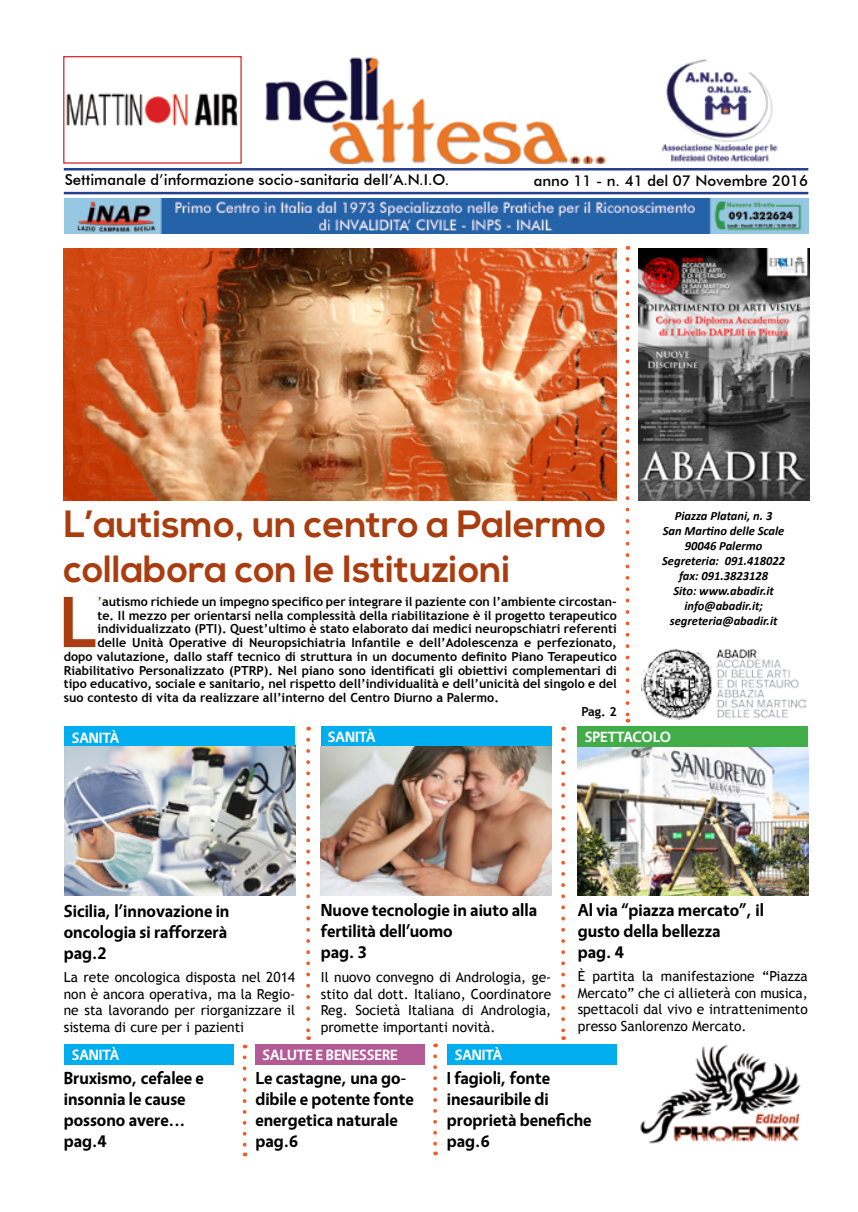
<style>
.page{position:relative;width:858px;height:1212px;background:#fff}
.page>*{position:absolute;margin:0;border:0;box-sizing:border-box;transform-origin:0 0}
.t1{font:700 70.12px "Trebuchet MS";color:#a93d0f}
.t2{font:700 37.88px/45px "Nexa";color:#a93d0f}
.t3{font:700 17.5px/21px "Vegur";color:#000}
.t4{font:500 15px "Futura BT";color:#000}
.t5{font:700 15px "Vegur";color:#fff}
.t6{font:13.88px/16.5px "Trebuchet MS";color:#000;text-align:justify}
.t7{font:italic 700 12.62px/15px "Calibri";color:#000;text-align:center}
.t8{font:700 12.5px "Trebuchet MS";color:#000}
.s1{color:#a93d0f}
</style>
<div class="page">
<hr style="left:64px;top:168px;width:744px;height:2px;background:#25408f">
<hr style="left:64px;top:192px;width:744px;height:2px;background:#25408f">
<img style="left:65px;top:198px;width:743px;height:36px">
<img style="left:661px;top:59px;width:117px;height:103px">
<img style="left:265px;top:57px;width:341px;height:106px">
<img style="left:64px;top:249px;width:553px;height:252px">
<img style="left:66px;top:93px;width:173px;height:34px">
<div style="left:63px;top:56px;width:179px;height:108px;border:1px solid #d2232a"></div>
<img style="left:640px;top:1044px;width:161px;height:100px">
<img style="left:65px;top:746px;width:230px;height:150px">
<img style="left:321px;top:747px;width:230px;height:149px">
<img style="left:577px;top:747px;width:231px;height:149px">
<div style="left:65px;top:727px;width:230px;height:19px;background:#00aeef"></div>
<div style="left:321px;top:727px;width:230px;height:19px;background:#00aeef"></div>
<div style="left:577px;top:727px;width:231px;height:20px;background:#41ad49"></div>
<div style="left:65px;top:1044px;width:169px;height:21px;background:#00aeef"></div>
<div style="left:255px;top:1044px;width:169px;height:21px;background:#b45a97"></div>
<div style="left:447px;top:1044px;width:170px;height:21px;background:#00aeef"></div>
<svg style="left:243px;top:1057px;width:3px;height:99px"></svg>
<svg style="left:433px;top:1056px;width:4px;height:99px"></svg>
<img style="left:641px;top:649px;width:164px;height:71px">
<img style="left:638px;top:249px;width:171px;height:252px">
<svg style="left:625px;top:259px;width:4px;height:463px"></svg>
<svg style="left:561px;top:740px;width:4px;height:300px"></svg>
<svg style="left:306px;top:740px;width:4px;height:300px"></svg>
<p class="t4" style="left:65px;top:171px;width:386px">Settimanale d’informazione socio-sanitaria dell’A.N.I.O.</p>
<p class="t4" style="left:533px;top:172px;width:276px">anno 11 - n. 41 del 07 Novembre 2016</p>
<h2 class="t2" style="left:64px;top:502px;width:544px">L’autismo, un centro a Palermo collabora con le Istituzioni</h2>
<h1 class="t1" style="left:59px;top:578px;width:40px">L</h1>
<p class="t8" style="left:97px;top:593px;width:521px"><span class="s1">’</span>autismo richiede un impegno specifico per integrare il paziente con l’ambiente circostan-</p>
<p class="t8" style="left:97px;top:607px;width:521px">te. Il mezzo per orientarsi nella complessità della riabilitazione è il progetto terapeutico</p>
<p class="t8" style="left:97px;top:621px;width:521px">individualizzato (PTI). Quest’ultimo è stato elaborato dai medici neuropschiatri referenti</p>
<p class="t8" style="left:97px;top:635px;width:521px">delle Unità Operative di Neuropsichiatria Infantile e dell’Adolescenza e perfezionato,</p>
<p class="t8" style="left:64px;top:648px;width:554px">dopo valutazione, dallo staff tecnico di struttura in un documento definito Piano Terapeutico</p>
<p class="t8" style="left:64px;top:662px;width:554px">Riabilitativo Personalizzato (PTRP). Nel piano sono identificati gli obiettivi complementari di</p>
<p class="t8" style="left:64px;top:676px;width:554px">tipo educativo, sociale e sanitario, nel rispetto dell’individualità e dell’unicità del singolo e del</p>
<p class="t8" style="left:64px;top:690px;width:436px">suo contesto di vita da realizzare all’interno del Centro Diurno a Palermo.</p>
<p class="t8" style="left:581px;top:703px;width:37px">Pag. 2</p>
<p class="t7" style="left:662px;top:509px;width:124px">Piazza Platani, n. 3<br>San Martino delle Scale<br>90046 Palermo<br>Segreteria: 091.418022 fax: 091.3823128<br>Sito: www.abadir.it info@abadir.it; segreteria@abadir.it</p>
<p class="t5" style="left:72px;top:730px;width:49px">SANITÀ</p>
<p class="t5" style="left:328px;top:729px;width:49px">SANITÀ</p>
<p class="t5" style="left:584px;top:729px;width:88px">SPETTACOLO</p>
<h3 class="t3" style="left:64px;top:901px;width:167px">Sicilia, l’innovazione in oncologia si rafforzerà pag.2</h3>
<h3 class="t3" style="left:321px;top:900px;width:218px">Nuove tecnologie in aiuto alla fertilità dell’uomo<br>pag. 3</h3>
<h3 class="t3" style="left:577px;top:900px;width:188px">Al via “piazza mercato”, il gusto della bellezza<br>pag. 4</h3>
<p class="t6" style="left:64px;top:969px;width:233px">La rete oncologica disposta nel 2014 non è ancora operativa, ma la Regio&shy;ne sta lavorando per riorganizzare il sistema di cure per i pazienti</p>
<p class="t6" style="left:321px;top:969px;width:232px">Il nuovo convegno di Andrologia, ge&shy;stito dal dott. Italiano, Coordinatore Reg. Società Italiana di Andrologia, promette importanti novità.</p>
<p class="t6" style="left:577px;top:968px;width:231px">È partita la manifestazione “Piazza Mercato” che ci allieterà con musica, spettacoli dal vivo e intrattenimento presso Sanlorenzo Mercato.</p>
<p class="t5" style="left:72px;top:1046px;width:49px">SANITÀ</p>
<p class="t5" style="left:262px;top:1046px;width:137px">SALUTE E BENESSERE</p>
<p class="t5" style="left:454px;top:1046px;width:49px">SANITÀ</p>
<h3 class="t3" style="left:64px;top:1068px;width:142px">Bruxismo, cefalee e insonnia le cause possono avere... pag.4</h3>
<h3 class="t3" style="left:447px;top:1068px;width:146px">I fagioli, fonte inesauribile di proprietà benefiche pag.6</h3>
<h3 class="t3" style="left:255px;top:1068px;width:160px">Le castagne, una go&shy;dibile e potente fonte energetica naturale pag.6</h3>
</div>
